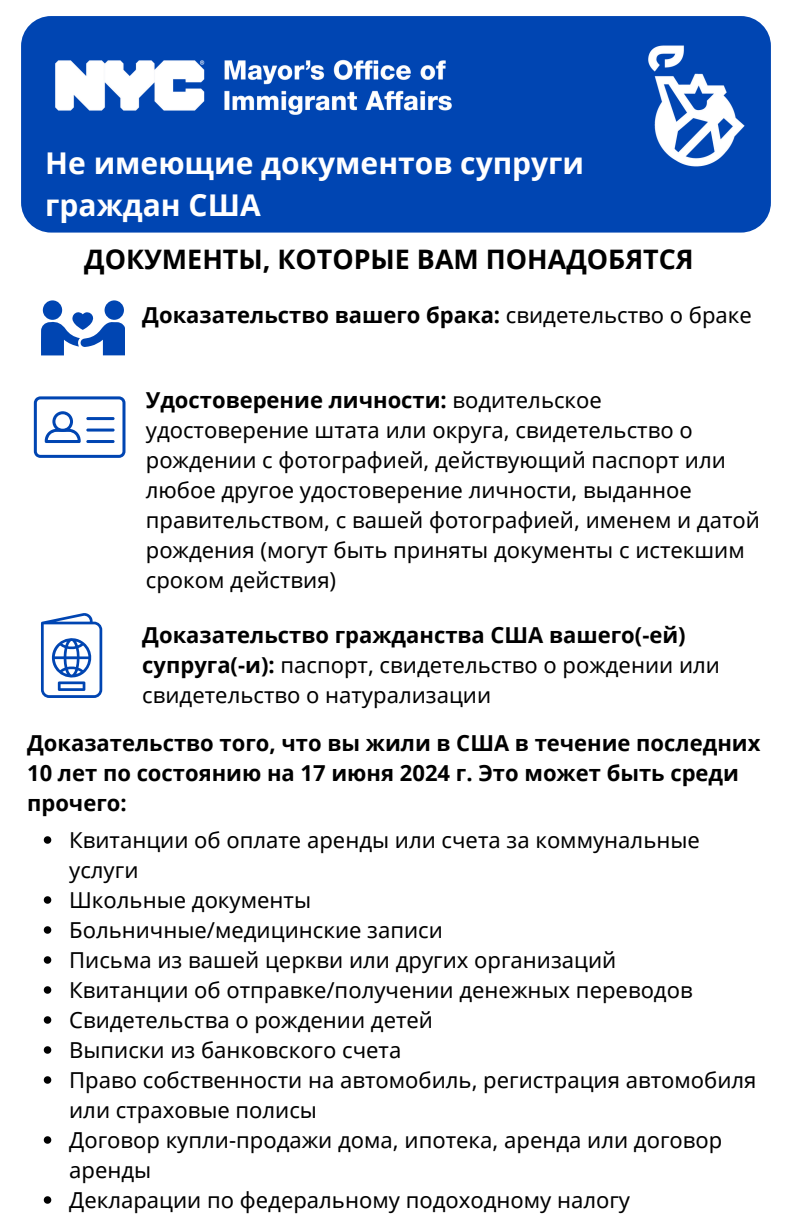
<style>
.page{position:relative;width:792px;height:1224px;background:#fff}
.page>*{position:absolute;margin:0;border:0;box-sizing:border-box;transform-origin:0 0}
.t1{font:700 30px/42px "Noto Sans";color:#fff}
.t2{font:700 26.8px "Noto Sans";color:#000}
.t3{font:22px/30px "Noto Sans";color:#000}
.t4{font:700 22px/30px "Noto Sans";color:#000}
.s1{font-weight:400}
.s2{font-weight:700}
</style>
<div class="page">
<div style="left:21px;top:16px;width:750px;height:217px;background:#0045b2;border-radius:30px"></div>
<img style="left:648px;top:45px;width:97px;height:122px">
<img style="left:55px;top:59px;width:397px;height:56px">
<svg style="left:41px;top:312px;width:84px;height:43px"></svg>
<div style="left:43px;top:300px;width:19px;height:20px;background:#0045b2;border-radius:50%"></div>
<div style="left:105px;top:300px;width:19px;height:20px;background:#0045b2;border-radius:50%"></div>
<svg style="left:34px;top:396px;width:91px;height:62px"></svg>
<hr style="left:86px;top:417px;width:29px;height:3px;background:#0045b2;border-radius:2px">
<hr style="left:86px;top:429px;width:29px;height:3px;background:#0045b2;border-radius:2px">
<hr style="left:86px;top:440px;width:29px;height:3px;background:#0045b2;border-radius:2px">
<svg style="left:41px;top:613px;width:61px;height:85px"></svg>
<svg style="left:44px;top:836px;width:7px;height:8px"></svg>
<svg style="left:44px;top:896px;width:7px;height:8px"></svg>
<svg style="left:44px;top:926px;width:7px;height:8px"></svg>
<svg style="left:44px;top:956px;width:7px;height:8px"></svg>
<svg style="left:44px;top:986px;width:7px;height:8px"></svg>
<svg style="left:44px;top:1016px;width:7px;height:8px"></svg>
<svg style="left:44px;top:1046px;width:7px;height:8px"></svg>
<svg style="left:44px;top:1076px;width:7px;height:8px"></svg>
<svg style="left:44px;top:1136px;width:7px;height:8px"></svg>
<svg style="left:44px;top:1196px;width:7px;height:8px"></svg>
<p class="t1" style="left:45px;top:141px;width:540px">Не имеющие документов супруги граждан США</p>
<h2 class="t2" style="left:84px;top:240px;width:611px">ДОКУМЕНТЫ, КОТОРЫЕ ВАМ ПОНАДОБЯТСЯ</h2>
<p class="t4" style="left:142px;top:299px;width:611px">Доказательство вашего брака: <span class="s1">свидетельство о браке</span></p>
<p class="t3" style="left:146px;top:384px;width:616px"><span class="s2">Удостоверение личности:</span> водительское удостоверение штата или округа, свидетельство о рождении с фотографией, действующий паспорт или любое другое удостоверение личности, выданное правительством, с вашей фотографией, именем и датой рождения (могут быть приняты документы с истекшим сроком действия)</p>
<p class="t3" style="left:142px;top:619px;width:579px"><span class="s2">Доказательство гражданства США вашего(-ей) супруга(-и):</span> паспорт, свидетельство о рождении или свидетельство о натурализации</p>
<p class="t4" style="left:27px;top:727px;width:735px">Доказательство того, что вы жили в США в течение последних<br>10 лет по состоянию на 17 июня 2024 г. Это может быть среди прочего:</p>
<p class="t3" style="left:69px;top:825px;width:632px">Квитанции об оплате аренды или счета за коммунальные услуги</p>
<p class="t3" style="left:69px;top:885px;width:243px">Школьные документы</p>
<p class="t3" style="left:69px;top:915px;width:375px">Больничные/медицинские записи</p>
<h3 class="t3" style="left:69px;top:945px;width:549px">Письма из вашей церкви или других организаций</h3>
<p class="t3" style="left:69px;top:975px;width:625px">Квитанции об отправке/получении денежных переводов</p>
<p class="t3" style="left:69px;top:1005px;width:365px">Свидетельства о рождении детей</p>
<p class="t3" style="left:69px;top:1035px;width:334px">Выписки из банковского счета</p>
<p class="t3" style="left:69px;top:1065px;width:689px">Право собственности на автомобиль, регистрация автомобиля или страховые полисы</p>
<p class="t3" style="left:69px;top:1125px;width:655px">Договор купли-продажи дома, ипотека, аренда или договор аренды</p>
<p class="t3" style="left:69px;top:1185px;width:562px">Декларации по федеральному подоходному налогу</p>
</div>
